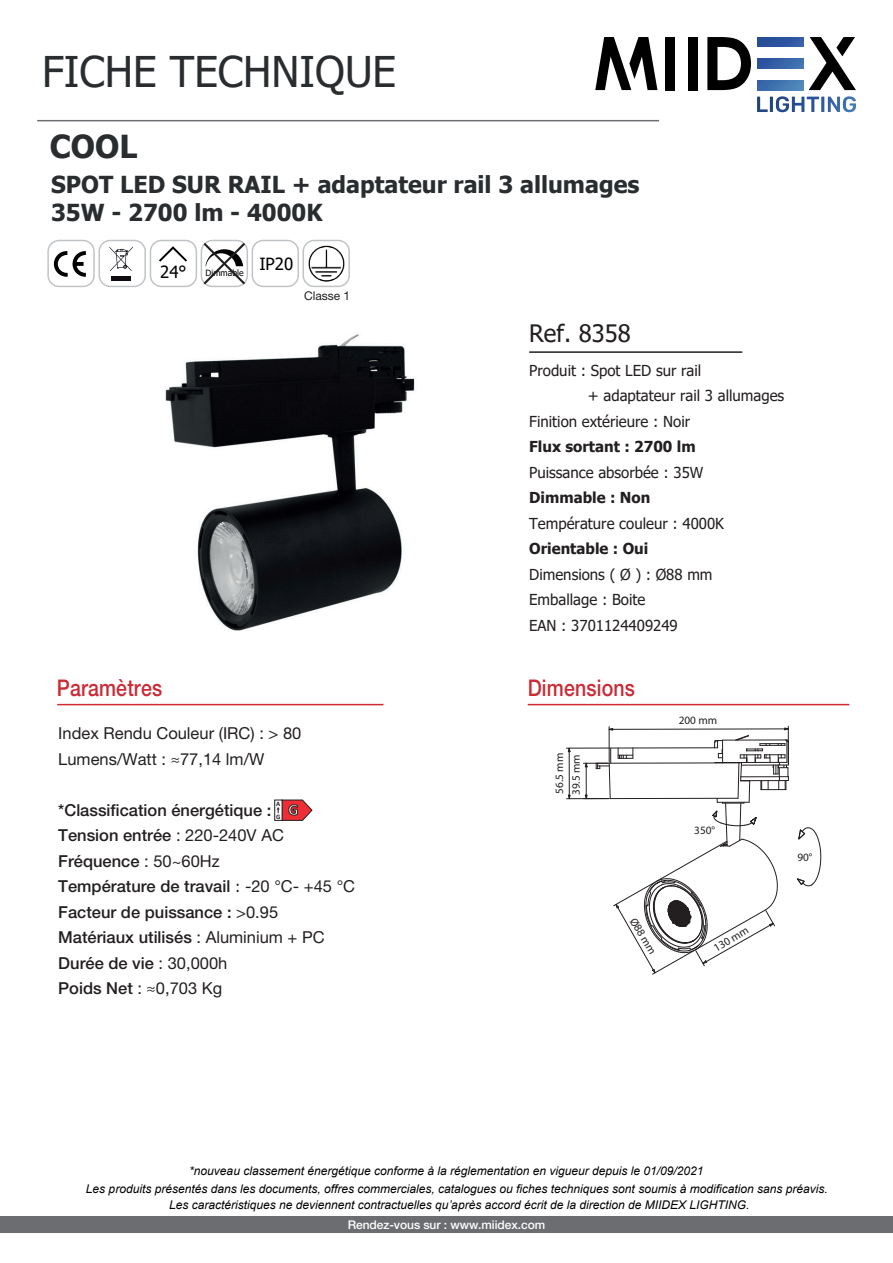
<style>
.page{position:relative;width:893px;height:1263px;background:#fff}
.page>*{position:absolute;margin:0;border:0;box-sizing:border-box;transform-origin:0 0}
.t1{font:42.3px "Tahoma";color:#292d2f}
.t2{font:700 31.65px "Tahoma";color:#292d2f}
.t3{font:24px "Tahoma";color:#231f20}
.t4{font:700 23.4px/27.9px "Tahoma";color:#292d2f}
.t5{font:500 22.95px "Helvetica Neue LT Std";letter-spacing:.01em;color:#ca2b36;scale:.85 1}
.t6{font:16.8px "Tahoma";color:#000001}
.t7{font:500 16.5px/25.5px "Helvetica Neue LT Std";color:#231f20}
.t8{font:16.5px/25.5px "Helvetica Neue LT Std";color:#231f20}
.t9{font:15.15px/25.5px "Tahoma";color:#231f20}
.t10{font:700 15.15px "Tahoma";color:#231f20}
.t11{font:italic 12px "Arial";color:#000001}
.t12{font:500 12px "Helvetica Neue LT Std";letter-spacing:-.005em;color:#fff}
.t13{font:12px "Helvetica Neue LT Std";color:#231f20}
.t14{font:11.25px/16.6px "Myriad Pro";color:#231f20}
.t15{font:8.7px "Tahoma";color:#000}
.t16{font:700 6.75px/13.4px "Calibri";color:#231f20}
.s1{font-size:16.8px}
.s2{font-size:16.65px}
.s3{font-weight:400}
.s4{font-family:"Tahoma";font-weight:400;font-size:15.15px}
.s5{font-weight:400;font-size:16.65px}
</style>
<div class="page">
<hr style="left:529px;top:351px;width:213px;height:2px;background:#231f20">
<div style="left:47px;top:240px;width:48px;height:47px;border:1px solid #c1c4c7;border-radius:11px"></div>
<div style="left:99px;top:240px;width:47px;height:47px;border:1px solid #c1c4c7;border-radius:11px"></div>
<svg style="left:54px;top:251px;width:32px;height:26px"></svg>
<svg style="left:109px;top:247px;width:24px;height:24px"></svg>
<div style="left:111px;top:276px;width:20px;height:5px;background:#0f0c12"></div>
<div style="left:150px;top:240px;width:47px;height:47px;border:1px solid #c1c4c7;border-radius:11px"></div>
<svg style="left:159px;top:246px;width:28px;height:16px"></svg>
<div style="left:201px;top:240px;width:47px;height:47px;border:1px solid #c1c4c7;border-radius:11px"></div>
<div style="left:252px;top:240px;width:47px;height:47px;border:1px solid #c1c4c7;border-radius:11px"></div>
<svg style="left:201px;top:241px;width:46px;height:46px"></svg>
<div style="left:0;top:1216px;width:893px;height:17px;background:#6c6d70"></div>
<img style="left:165px;top:334px;width:250px;height:297px">
<img style="left:302px;top:239px;width:48px;height:49px">
<hr style="left:37px;top:120px;width:622px;height:1px;background:#6c6d70">
<svg style="left:809px;top:37px;width:47px;height:53px"></svg>
<svg style="left:707px;top:37px;width:44px;height:53px"></svg>
<div style="left:688px;top:37px;width:10px;height:53px;background:#000001"></div>
<div style="left:665px;top:37px;width:10px;height:53px;background:#000001"></div>
<svg style="left:757px;top:96px;width:99px;height:16px"></svg>
<svg style="left:595px;top:37px;width:62px;height:53px"></svg>
<svg style="left:757px;top:37px;width:46px;height:9px"></svg>
<svg style="left:757px;top:59px;width:46px;height:9px"></svg>
<svg style="left:757px;top:81px;width:46px;height:9px"></svg>
<hr style="left:788px;top:726px;width:1px;height:38px;background:#231f20">
<hr style="left:566px;top:748px;width:44px;height:1px;background:#231f20">
<hr style="left:567px;top:798px;width:42px;height:1px;background:#231f20">
<svg style="left:568px;top:747px;width:3px;height:53px"></svg>
<svg style="left:583px;top:727px;width:206px;height:248px"></svg>
<svg style="left:797px;top:827px;width:24px;height:59px"></svg>
<svg style="left:275px;top:800px;width:2px;height:20px"></svg>
<svg style="left:277px;top:799px;width:35px;height:22px"></svg>
<hr style="left:57px;top:704px;width:326px;height:1px;background:#d22a32">
<hr style="left:528px;top:704px;width:321px;height:1px;background:#d22a32">
<h1 class="t1" style="left:42px;top:43px;width:356px">FICHE TECHNIQUE</h1>
<h2 class="t2" style="left:50px;top:124px;width:89px">COOL</h2>
<h3 class="t4" style="left:51px;top:171px;width:590px">SPOT LED SUR RAIL + adaptateur rail 3 allumages<br>35W - 2700 lm - 4000K</h3>
<p class="t15" style="left:160px;top:267px;width:85px"><span class="s1">24°</span> Dimmable</p>
<h3 class="t6" style="left:259px;top:252px;width:35px">IP20</h3>
<p class="t13" style="left:304px;top:288px;width:48px">Classe 1</p>
<h3 class="t3" style="left:529px;top:317px;width:103px">Ref. 8358</h3>
<p class="t9" style="left:529px;top:358px;width:174px">Produit : Spot LED sur rail</p>
<p class="t9" style="left:588px;top:384px;width:198px">+ adaptateur rail 3 allumages</p>
<p class="t9" style="left:529px;top:409px;width:162px">Finition extérieure : Noir</p>
<p class="t10" style="left:529px;top:436px;width:168px">Flux sortant : 2700 lm</p>
<p class="t9" style="left:529px;top:460px;width:176px">Puissance absorbée : 35W</p>
<p class="t10" style="left:529px;top:487px;width:123px">Dimmable : Non</p>
<p class="t9" style="left:529px;top:511px;width:196px">Température couleur : 4000K</p>
<p class="t10" style="left:529px;top:538px;width:121px">Orientable : Oui</p>
<p class="t9" style="left:529px;top:562px;width:185px">Dimensions ( Ø ) : Ø88 mm<br>Emballage : Boite<br>EAN : 3701124409249</p>
<h3 class="t5" style="left:57px;top:674px;width:125px">Paramètres</h3>
<h3 class="t5" style="left:528px;top:674px;width:128px">Dimensions</h3>
<h3 class="t8" style="left:58px;top:720px;width:245px">Index Rendu Couleur (IRC) : &gt; 80<br>Lumens/Watt : <span class="s2">≈77,14 lm/W</span></h3>
<h3 class="t7" style="left:58px;top:797px;width:298px">*Classification énergétique :<br>Tension entrée <span class="s3">: 220-240V AC<br></span>Fréquence <span class="s3">: 50~60Hz<br></span>Température de travail <span class="s4">:</span> <span class="s3">-20 °C- +45 °C<br></span>Facteur de puissance : <span class="s3">&gt;0.95<br></span>Matériaux utilisés <span class="s3">: Aluminium + PC<br></span>Durée de vie <span class="s3">: 30,000h<br></span>Poids Net <span class="s3">:</span> <span class="s5">≈</span><span class="s3">0,703 Kg</span></h3>
<p class="t16" style="left:276px;top:797px;width:6px">A<br>G</p>
<p class="t14" style="left:551px;top:795px;width:44px;rotate:-90deg">56.5 mm<br>39.5 mm</p>
<p class="t14" style="left:640px;top:914px;width:42px;rotate:59deg">Ø88 mm</p>
<p class="t14" style="left:679px;top:711px;width:40px">200 mm</p>
<p class="t14" style="left:694px;top:822px;width:22px">350°</p>
<p class="t14" style="left:710px;top:942px;width:40px;rotate:-31deg">130 mm</p>
<p class="t14" style="left:797px;top:849px;width:17px">90°</p>
<p class="t11" style="left:189px;top:1163px;width:516px">*nouveau classement énergétique conforme à la réglementation en vigueur depuis le 01/09/2021</p>
<p class="t11" style="left:86px;top:1181px;width:743px">Les produits présentés dans les documents, offres commerciales, catalogues ou fiches techniques sont soumis à modification sans préavis.</p>
<p class="t11" style="left:169px;top:1197px;width:582px">Les caractéristiques ne deviennent contractuelles qu’après accord écrit de la direction de MIIDEX LIGHTING.</p>
<p class="t12" style="left:348px;top:1218px;width:199px">Rendez-vous sur : www.miidex.com</p>
</div>
